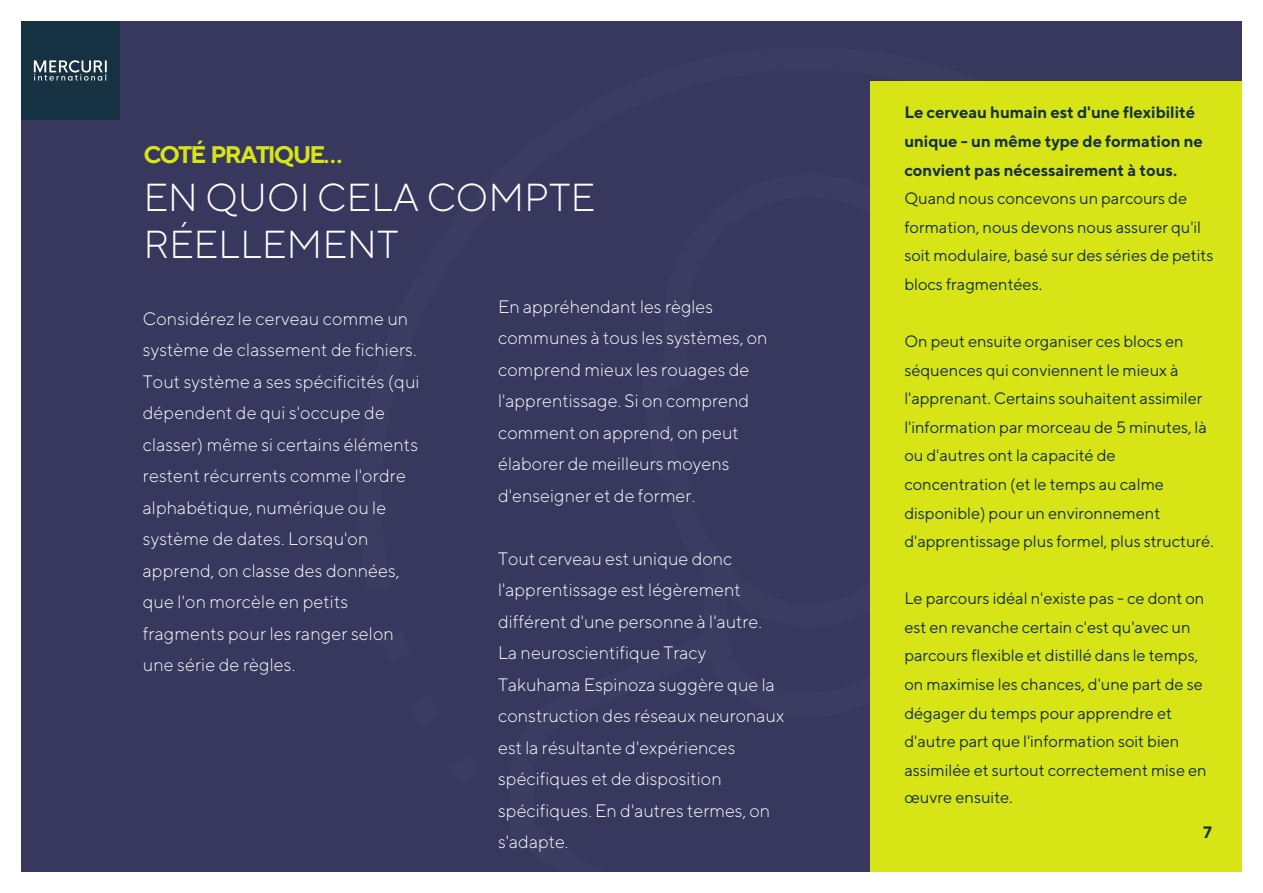
<style>
.page{position:relative;width:1263px;height:893px;background:#fff}
.page>*{position:absolute;margin:0;border:0;box-sizing:border-box;transform-origin:0 0}
.t1{font:300 39px/46.8px "TT Norms";color:#fff}
.t2{font:700 24px "TT Norms";letter-spacing:-.08em;color:#d7e516}
.t3{font:300 18px/31.5px "TT Norms";color:#fff}
.t4{font:16.5px/28.7px "TT Norms";letter-spacing:-.005em;color:#163141}
.t5{font:700 16.5px/28.7px "TT Norms";letter-spacing:-.005em;color:#163141}
</style>
<div class="page">
<div style="left:21px;top:21px;width:1221px;height:851px;background:#38375e"></div>
<div style="left:871px;top:81px;width:371px;height:791px;background:#d7e516"></div>
<div style="left:21px;top:21px;width:98px;height:98px;background:#163141"></div>
<svg style="left:34px;top:60px;width:73px;height:21px"></svg>
<h2 class="t2" style="left:143px;top:139px;width:201px">COTÉ PRATIQUE...</h2>
<h1 class="t1" style="left:143px;top:173px;width:453px">EN QUOI CELA COMPTE<br>RÉELLEMENT</h1>
<p class="t3" style="left:143px;top:302px;width:278px">Considérez le cerveau comme un système de classement de fichiers.<br>Tout système a ses spécificités (qui dépendent de qui s'occupe de classer) même si certains éléments restent récurrents comme l'ordre alphabétique, numérique ou le système de dates. Lorsqu'on apprend, on classe des données, que l'on morcèle en petits fragments pour les ranger selon une série de règles.</p>
<p class="t3" style="left:498px;top:290px;width:271px">En appréhendant les règles communes à tous les systèmes, on comprend mieux les rouages de l'apprentissage. Si on comprend comment on apprend, on peut élaborer de meilleurs moyens d'enseigner et de former.</p>
<p class="t3" style="left:498px;top:542px;width:288px">Tout cerveau est unique donc l'apprentissage est légèrement différent d'une personne à l'autre.<br>La neuroscientifique Tracy<br>Takuhama Espinoza suggère que la construction des réseaux neuronaux est la résultante d'expériences spécifiques et de disposition spécifiques. En d'autres termes, on s'adapte.</p>
<p class="t5" style="left:904px;top:98px;width:300px">Le cerveau humain est d'une flexibilité unique - un même type de formation ne convient pas nécessairement à tous.</p>
<p class="t4" style="left:904px;top:183px;width:311px">Quand nous concevons un parcours de formation, nous devons nous assurer qu'il soit modulaire, basé sur des séries de petits blocs fragmentées.</p>
<p class="t4" style="left:904px;top:327px;width:311px">On peut ensuite organiser ces blocs en séquences qui conviennent le mieux à l'apprenant. Certains souhaitent assimiler l'information par morceau de 5 minutes, là ou d'autres ont la capacité de concentration (et le temps au calme disponible) pour un environnement d'apprentissage plus formel, plus structuré.</p>
<p class="t4" style="left:904px;top:584px;width:304px">Le parcours idéal n'existe pas - ce dont on est en revanche certain c'est qu'avec un parcours flexible et distillé dans le temps, on maximise les chances, d'une part de se dégager du temps pour apprendre et d'autre part que l'information soit bien assimilée et surtout correctement mise en œuvre ensuite.</p>
<p class="t5" style="left:1203px;top:817px;width:10px">7</p>
</div>
